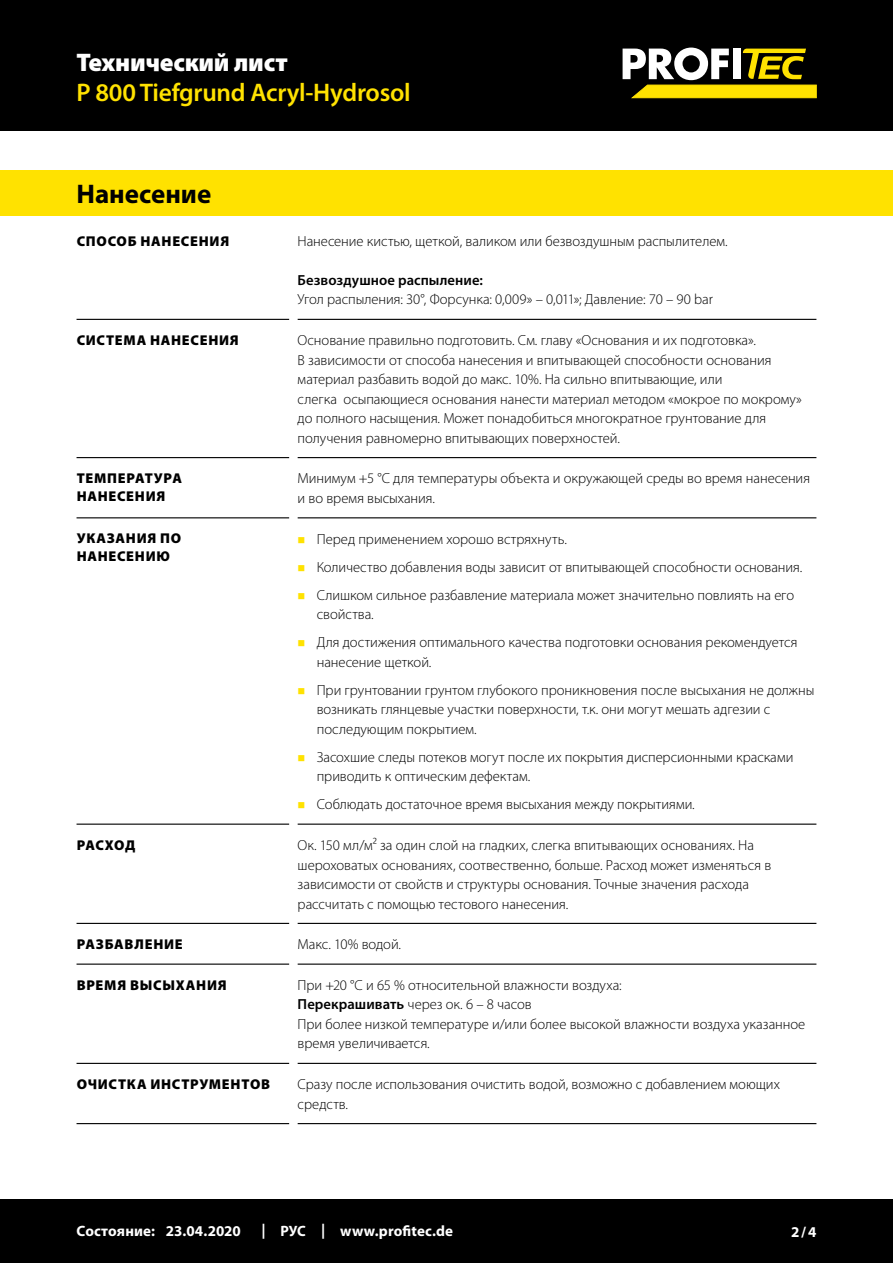
<style>
.page{position:relative;width:893px;height:1263px;background:#fff}
.page>*{position:absolute;margin:0;border:0;box-sizing:border-box;transform-origin:0 0}
.CB_AF_Kapitel_Uebers{font:700 27px "Myriad Pro";color:#000}
.CB_AF_Kopf_Produktna{font:600 25.5px "Myriad Pro";letter-spacing:-.01em;color:#ffe200}
.CB_AF_Kopf_TM{font:900 25.5px "Myriad Pro";letter-spacing:-.01em;color:#fff}
.CB_AF_Fuß_Stand_link{font:700 15px "Myriad Pro";letter-spacing:.005em;color:#fff}
.CB_AF_Text_Standard{font:300 14.7px/19.5px "Myriad Pro";color:#000}
.CB_AF_Abschnitt_Uebe{font:900 14.25px/18px "Myriad Pro";letter-spacing:.05em;color:#000}
.s1{font-weight:600}
</style>
<div class="page">
<div style="left:0;top:0;width:893px;height:131px;background:#000"></div>
<div style="left:0;top:1199px;width:893px;height:64px;background:#000"></div>
<svg style="left:623px;top:48px;width:193px;height:50px"></svg>
<hr style="left:77px;top:319px;width:212px;height:1px;background:#000">
<hr style="left:298px;top:319px;width:518px;height:1px;background:#000">
<hr style="left:77px;top:457px;width:212px;height:1px;background:#000">
<hr style="left:298px;top:457px;width:518px;height:1px;background:#000">
<hr style="left:77px;top:517px;width:212px;height:1px;background:#000">
<hr style="left:298px;top:517px;width:518px;height:1px;background:#000">
<hr style="left:77px;top:823px;width:212px;height:2px;background:#000">
<hr style="left:298px;top:823px;width:518px;height:2px;background:#000">
<hr style="left:77px;top:923px;width:212px;height:1px;background:#000">
<hr style="left:298px;top:923px;width:518px;height:1px;background:#000">
<hr style="left:77px;top:963px;width:212px;height:2px;background:#000">
<hr style="left:298px;top:963px;width:518px;height:2px;background:#000">
<hr style="left:77px;top:1063px;width:212px;height:1px;background:#000">
<hr style="left:298px;top:1063px;width:518px;height:1px;background:#000">
<hr style="left:77px;top:1123px;width:212px;height:1px;background:#000">
<hr style="left:298px;top:1123px;width:518px;height:1px;background:#000">
<div style="left:0;top:170px;width:893px;height:46px;background:#ffe200"></div>
<p class="CB_AF_Kopf_TM" style="left:77px;top:48px;width:213px">Технический лист</p>
<p class="CB_AF_Kopf_Produktna" style="left:77px;top:79px;width:336px">P 800 Tiefgrund Acryl-Hydrosol</p>
<p class="CB_AF_Kapitel_Uebers" style="left:77px;top:179px;width:136px">Нанесение</p>
<p class="CB_AF_Abschnitt_Uebe" style="left:77px;top:232px;width:154px">СПОСОБ НАНЕСЕНИЯ</p>
<p class="CB_AF_Text_Standard" style="left:298px;top:232px;width:431px">Нанесение кистью, щеткой, валиком или безвоздушным распылителем.</p>
<p class="CB_AF_Text_Standard" style="left:298px;top:271px;width:417px"><span class="s1">Безвоздушное распыление:<br></span>Угол распыления: 30°, Форсунка: 0,009» – 0,011»; Давление: 70 – 90 bar</p>
<p class="CB_AF_Abschnitt_Uebe" style="left:77px;top:331px;width:164px">СИСТЕМА НАНЕСЕНИЯ</p>
<p class="CB_AF_Text_Standard" style="left:298px;top:331px;width:506px">Основание правильно подготовить. См. главу «Основания и их подготовка».<br>В зависимости от способа нанесения и впитывающей способности основания материал разбавить водой до макс. 10%. На сильно впитывающие, или<br>слегка осыпающиеся основания нанести материал методом «мокрое по мокрому» до полного насыщения. Может понадобиться многократное грунтование для получения равномерно впитывающих поверхностей.</p>
<p class="CB_AF_Abschnitt_Uebe" style="left:77px;top:469px;width:107px">ТЕМПЕРАТУРА<br>НАНЕСЕНИЯ</p>
<p class="CB_AF_Text_Standard" style="left:298px;top:469px;width:514px">Минимум +5 °C для температуры объекта и окружающей среды во время нанесения и во время высыхания.</p>
<p class="CB_AF_Abschnitt_Uebe" style="left:77px;top:530px;width:106px">УКАЗАНИЯ ПО<br>НАНЕСЕНИЮ</p>
<p class="CB_AF_Text_Standard" style="left:317px;top:529px;width:252px">Перед применением хорошо встряхнуть.</p>
<p class="CB_AF_Text_Standard" style="left:317px;top:557px;width:487px">Количество добавления воды зависит от впитывающей способности основания.</p>
<p class="CB_AF_Text_Standard" style="left:317px;top:585px;width:479px">Слишком сильное разбавление материала может значительно повлиять на его свойства.</p>
<p class="CB_AF_Text_Standard" style="left:317px;top:633px;width:482px">Для достижения оптимального качества подготовки основания рекомендуется нанесение щеткой.</p>
<p class="CB_AF_Text_Standard" style="left:317px;top:680px;width:499px">При грунтовании грунтом глубокого проникновения после высыхания не должны возникать глянцевые участки поверхности, т.к. они могут мешать адгезии с последующим покрытием.</p>
<p class="CB_AF_Text_Standard" style="left:317px;top:747px;width:478px">Засохшие следы потеков могут после их покрытия дисперсионными красками приводить к оптическим дефектам.</p>
<p class="CB_AF_Text_Standard" style="left:317px;top:795px;width:379px">Соблюдать достаточное время высыхания между покрытиями.</p>
<p class="CB_AF_Abschnitt_Uebe" style="left:77px;top:836px;width:60px">РАСХОД</p>
<p class="CB_AF_Text_Standard" style="left:298px;top:835px;width:475px">Ок. 150 мл/м² за один слой на гладких, слегка впитывающих основаниях. На шероховатых основаниях, соотвественно, больше. Расход может изменяться в зависимости от свойств и структуры основания. Точные значения расхода рассчитать с помощью тестового нанесения.</p>
<p class="CB_AF_Abschnitt_Uebe" style="left:77px;top:935px;width:108px">РАЗБАВЛЕНИЕ</p>
<p class="CB_AF_Text_Standard" style="left:298px;top:935px;width:105px">Макс. 10% водой.</p>
<p class="CB_AF_Abschnitt_Uebe" style="left:77px;top:976px;width:152px">ВРЕМЯ ВЫСЫХАНИЯ</p>
<p class="CB_AF_Text_Standard" style="left:298px;top:975px;width:509px">При +20 °C и 65 % относительной влажности воздуха:<br><span class="s1">Перекрашивать</span> через ок. 6 – 8 часов<br>При более низкой температуре и/или более высокой влажности воздуха указанное время увеличивается.</p>
<p class="CB_AF_Abschnitt_Uebe" style="left:77px;top:1075px;width:195px">ОЧИСТКА ИНСТРУМЕНТОВ</p>
<p class="CB_AF_Text_Standard" style="left:298px;top:1075px;width:484px">Сразу после использования очистить водой, возможно с добавлением моющих средств.</p>
<p class="CB_AF_Fuß_Stand_link" style="left:77px;top:1222px;width:80px">Состояние:</p>
<p class="CB_AF_Fuß_Stand_link" style="left:166px;top:1222px;width:76px">23.04.2020</p>
<p class="CB_AF_Fuß_Stand_link" style="left:261px;top:1222px;width:6px">|</p>
<p class="CB_AF_Fuß_Stand_link" style="left:281px;top:1222px;width:27px">РУС</p>
<p class="CB_AF_Fuß_Stand_link" style="left:321px;top:1222px;width:6px">|</p>
<p class="CB_AF_Fuß_Stand_link" style="left:340px;top:1222px;width:114px">www.profitec.de</p>
<p class="CB_AF_Fuß_Stand_link" style="left:791px;top:1223px;width:27px">2/4</p>
</div>
